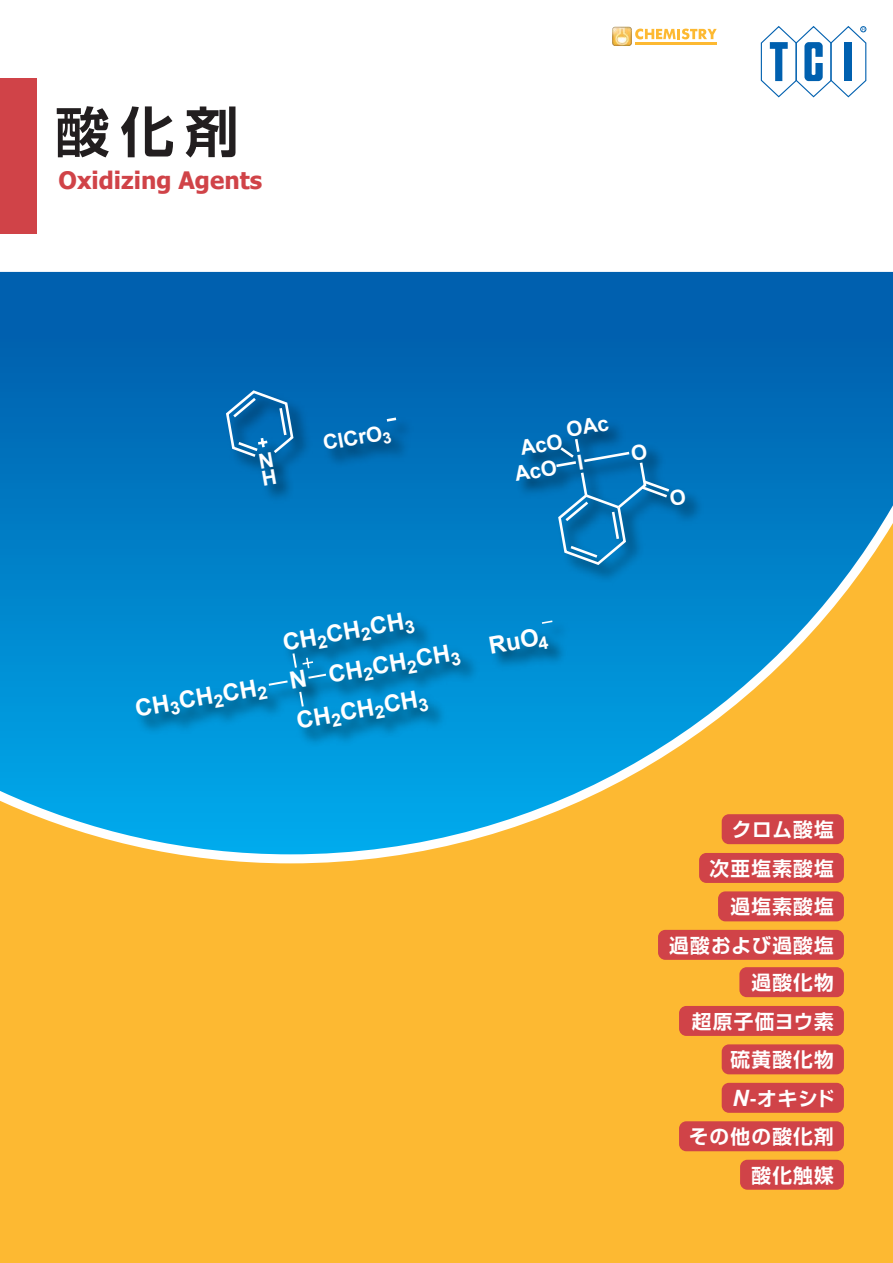
<style>
.page{position:relative;width:893px;height:1263px;background:#fff}
.page>*{position:absolute;margin:0;border:0;box-sizing:border-box;transform-origin:0 0}
.t1{font:700 54px "Shin Go Pro De";color:#221e1f}
.t2{font:700 24px "Tahoma";color:#d04348}
.t3{font:700 23.85px/39.6px "Arial";color:#fff}
.t4{font:700 20.7px "Arial";color:#fff}
.t5{font:700 19.65px "Shin Go Pro De";letter-spacing:.065em;color:#fff}
.s1{font-family:"Arial";font-style:italic;font-size:22.5px}
</style>
<div class="page">
<svg style="left:635px;top:29px;width:82px;height:10px"></svg>
<hr style="left:635px;top:42px;width:81px;height:3px;background:#fdb932">
<img style="left:612px;top:27px;width:20px;height:19px">
<div style="left:0;top:272px;width:893px;height:991px;background:#fdb932"></div>
<svg style="left:0;top:272px;width:893px;height:582px;background:#2986af"></svg>
<div style="left:0;top:78px;width:36px;height:156px;background:#d04348"></div>
<div style="left:740px;top:1160px;width:104px;height:30px;background:#d04348;border-radius:7px"></div>
<div style="left:679px;top:1121px;width:165px;height:30px;background:#d04348;border-radius:7px"></div>
<div style="left:722px;top:1083px;width:122px;height:30px;background:#d04348;border-radius:7px"></div>
<div style="left:722px;top:1044px;width:122px;height:30px;background:#d04348;border-radius:7px"></div>
<div style="left:679px;top:1006px;width:165px;height:30px;background:#d04348;border-radius:7px"></div>
<div style="left:739px;top:967px;width:105px;height:30px;background:#d04348;border-radius:7px"></div>
<div style="left:658px;top:930px;width:186px;height:30px;background:#d04348;border-radius:7px"></div>
<div style="left:718px;top:891px;width:126px;height:30px;background:#d04348;border-radius:7px"></div>
<div style="left:699px;top:853px;width:145px;height:30px;background:#d04348;border-radius:7px"></div>
<div style="left:722px;top:814px;width:122px;height:30px;background:#d04348;border-radius:7px"></div>
<svg style="left:760px;top:26px;width:107px;height:72px"></svg>
<img style="left:221px;top:385px;width:199px;height:132px">
<img style="left:508px;top:407px;width:204px;height:182px">
<img style="left:129px;top:604px;width:447px;height:157px">
<svg style="left:299px;top:692px;width:5px;height:15px"></svg>
<svg style="left:269px;top:653px;width:57px;height:33px;background:#118fcb"></svg>
<svg style="left:540px;top:619px;width:14px;height:6px"></svg>
<svg style="left:225px;top:389px;width:174px;height:97px;background:#0b6fb3"></svg>
<svg style="left:513px;top:417px;width:173px;height:149px;background:#0c76b8"></svg>
<h1 class="t1" style="left:55px;top:88px;width:185px">酸化剤</h1>
<p class="t2" style="left:59px;top:163px;width:205px">Oxidizing Agents</p>
<p class="t4" style="left:321px;top:429px;width:70px;rotate:-10deg">ClCrO<sub>3</sub></p>
<p class="t3" style="left:132px;top:689px;width:134px;rotate:-10deg">CH<sub>3</sub>CH<sub>2</sub>CH<sub>2</sub></p>
<p class="t3" style="left:279px;top:623px;width:134px;rotate:-10deg">CH<sub>2</sub>CH<sub>2</sub>CH<sub>3<br></sub>N<br>CH<sub>2</sub>CH<sub>2</sub>CH<sub>3</sub></p>
<p class="t3" style="left:325px;top:655px;width:134px;rotate:-10deg">CH<sub>2</sub>CH<sub>2</sub>CH<sub>3</sub></p>
<p class="t3" style="left:486px;top:626px;width:60px;rotate:-10deg">RuO<sub>4</sub></p>
<p class="t5" style="left:732px;top:813px;width:103px">クロム酸塩</p>
<p class="t5" style="left:710px;top:852px;width:126px">次亜塩素酸塩</p>
<p class="t5" style="left:730px;top:891px;width:105px">過塩素酸塩</p>
<p class="t5" style="left:669px;top:929px;width:166px">過酸および過酸塩</p>
<p class="t5" style="left:751px;top:966px;width:84px">過酸化物</p>
<p class="t5" style="left:692px;top:1005px;width:143px">超原子価ヨウ素</p>
<p class="t5" style="left:730px;top:1043px;width:105px">硫黄酸化物</p>
<p class="t5" style="left:732px;top:1082px;width:103px"><span class="s1">N</span>-オキシド</p>
<p class="t5" style="left:689px;top:1120px;width:147px">その他の酸化剤</p>
<p class="t5" style="left:751px;top:1159px;width:84px">酸化触媒</p>
</div>
